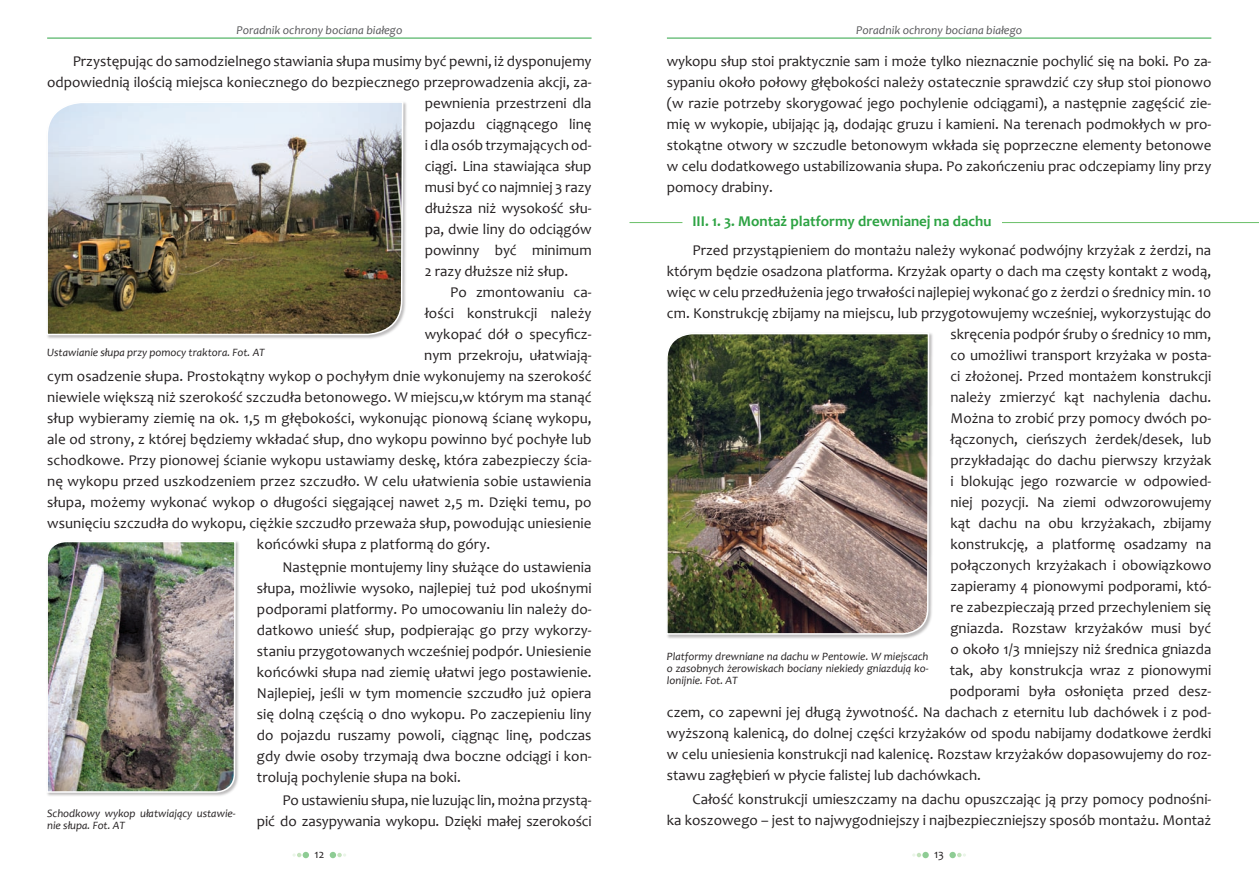
<style>
.page{position:relative;width:1259px;height:893px;background:#fff}
.page>*{position:absolute;margin:0;border:0;box-sizing:border-box;transform-origin:0 0}
.t1{font:15px/21px "Candara";color:#231f20;text-align:justify}
.t2{font:italic 12px "Candara";color:#57585a}
.t3{font:12px "Candara";color:#231f20}
.t4{font:italic 11.25px/12px "Candara";color:#231f20}
.s1{font-weight:700;color:#2da343}
</style>
<div class="page">
<div style="left:45px;top:100px;width:364px;height:241px;background:#231f20;opacity:.3"></div>
<img style="left:46px;top:101px;width:358px;height:235px">
<div style="left:45px;top:540px;width:196px;height:258px;background:#231f20;opacity:.3"></div>
<img style="left:46px;top:540px;width:190px;height:253px">
<svg style="left:293px;top:852px;width:16px;height:6px"></svg>
<svg style="left:330px;top:852px;width:16px;height:6px"></svg>
<hr style="left:47px;top:38px;width:544px;height:1px;background:#2da343">
<div style="left:665px;top:332px;width:269px;height:308px;background:#231f20;opacity:.3"></div>
<img style="left:665px;top:332px;width:265px;height:303px">
<hr style="left:629px;top:222px;width:53px;height:1px;background:#6bc069">
<hr style="left:1002px;top:222px;width:257px;height:1px;background:#6bc069">
<svg style="left:912px;top:852px;width:16px;height:6px"></svg>
<div style="left:949px;top:852px;width:7px;height:6px;background:#8ecc94;border-radius:50%"></div>
<svg style="left:957px;top:853px;width:9px;height:4px"></svg>
<hr style="left:667px;top:38px;width:544px;height:1px;background:#2da343">
<p class="t2" style="left:236px;top:23px;width:167px">Poradnik ochrony bociana białego</p>
<p class="t1" style="left:73px;top:51px;width:520px">Przystępując do samodzielnego stawiania słupa musimy być pewni, iż dysponujemy</p>
<p class="t1" style="left:47px;top:72px;width:546px">odpowiednią ilością miejsca koniecznego do bezpiecznego przeprowadzenia akcji, za-</p>
<p class="t1" style="left:425px;top:93px;width:168px">pewnienia przestrzeni dla</p>
<p class="t1" style="left:425px;top:114px;width:168px">pojazdu ciągnącego linę</p>
<p class="t1" style="left:425px;top:135px;width:168px">i dla osób trzymających od-</p>
<p class="t1" style="left:425px;top:156px;width:168px">ciągi. Lina stawiająca słup</p>
<p class="t1" style="left:425px;top:177px;width:168px">musi być co najmniej 3 razy</p>
<p class="t1" style="left:425px;top:198px;width:168px">dłuższa niż wysokość słu-</p>
<p class="t1" style="left:425px;top:219px;width:168px">pa, dwie liny do odciągów</p>
<p class="t1" style="left:425px;top:240px;width:168px">powinny być minimum</p>
<p class="t1" style="left:425px;top:261px;width:145px">2 razy dłuższe niż słup.</p>
<p class="t1" style="left:450px;top:282px;width:143px">Po zmontowaniu ca-</p>
<p class="t1" style="left:425px;top:303px;width:168px">łości konstrukcji należy</p>
<p class="t1" style="left:425px;top:324px;width:168px">wykopać dół o specyficz-</p>
<p class="t1" style="left:424px;top:345px;width:169px">nym przekroju, ułatwiają-</p>
<p class="t1" style="left:47px;top:366px;width:546px">cym osadzenie słupa. Prostokątny wykop o pochyłym dnie wykonujemy na szerokość</p>
<p class="t1" style="left:47px;top:387px;width:546px">niewiele większą niż szerokość szczudła betonowego. W miejscu,w którym ma stanąć</p>
<p class="t1" style="left:47px;top:408px;width:546px">słup wybieramy ziemię na ok. 1,5 m głębokości, wykonując pionową ścianę wykopu,</p>
<p class="t1" style="left:47px;top:429px;width:546px">ale od strony, z której będziemy wkładać słup, dno wykopu powinno być pochyłe lub</p>
<p class="t1" style="left:47px;top:450px;width:546px">schodkowe. Przy pionowej ścianie wykopu ustawiamy deskę, która zabezpieczy ścia-</p>
<p class="t1" style="left:47px;top:471px;width:546px">nę wykopu przed uszkodzeniem przez szczudło. W celu ułatwienia sobie ustawienia</p>
<p class="t1" style="left:47px;top:492px;width:546px">słupa, możemy wykonać wykop o długości sięgającej nawet 2,5 m. Dzięki temu, po</p>
<p class="t1" style="left:47px;top:513px;width:546px">wsunięciu szczudła do wykopu, ciężkie szczudło przeważa słup, powodując uniesienie</p>
<p class="t1" style="left:257px;top:534px;width:235px">końcówki słupa z platformą do góry.</p>
<p class="t1" style="left:257px;top:557px;width:336px;text-indent:26px">Następnie montujemy liny służące do ustawienia słupa, możliwie wysoko, najlepiej tuż pod ukośnymi podporami platformy. Po umocowaniu lin należy do&shy;datkowo unieść słup, podpierając go przy wykorzy&shy;staniu przygotowanych wcześniej podpór. Uniesienie końcówki słupa nad ziemię ułatwi jego postawienie.<br>Najlepiej, jeśli w tym momencie szczudło już opiera się dolną częścią o dno wykopu. Po zaczepieniu liny do pojazdu ruszamy powoli, ciągnąc linę, podczas gdy dwie osoby trzymają dwa boczne odciągi i kon&shy;trolują pochylenie słupa na boki.</p>
<p class="t1" style="left:257px;top:790px;width:336px;text-align:right">Po ustawieniu słupa, nie luzując lin, można przystą-<br>pić do zasypywania wykopu. Dzięki małej szerokości</p>
<p class="t4" style="left:47px;top:346px;width:219px">Ustawianie słupa przy pomocy traktora. Fot. AT</p>
<p class="t4" style="left:47px;top:807px;width:190px">Schodkowy wykop ułatwiający ustawie&shy;nie słupa. Fot. AT</p>
<p class="t3" style="left:314px;top:847px;width:11px">12</p>
<p class="t2" style="left:856px;top:23px;width:167px">Poradnik ochrony bociana białego</p>
<p class="t1" style="left:667px;top:51px;width:546px">wykopu słup stoi praktycznie sam i może tylko nieznacznie pochylić się na boki. Po za&shy;sypaniu około połowy głębokości należy ostatecznie sprawdzić czy słup stoi pionowo (w razie potrzeby skorygować jego pochylenie odciągami), a następnie zagęścić zie&shy;mię w wykopie, ubijając ją, dodając gruzu i kamieni. Na terenach podmokłych w pro&shy;stokątne otwory w szczudle betonowym wkłada się poprzeczne elementy betonowe w celu dodatkowego ustabilizowania słupa. Po zakończeniu prac odczepiamy liny przy pomocy drabiny.</p>
<p class="t1" style="left:692px;top:206px;width:520px;line-height:29.5px"><span class="s1">III. 1. 3. Montaż platformy drewnianej na dachu<br></span>Przed przystąpieniem do montażu należy wykonać podwójny krzyżak z żerdzi, na</p>
<p class="t1" style="left:667px;top:261px;width:546px">którym będzie osadzona platforma. Krzyżak oparty o dach ma częsty kontakt z wodą,</p>
<p class="t1" style="left:667px;top:282px;width:546px">więc w celu przedłużenia jego trwałości najlepiej wykonać go z żerdzi o średnicy min. 10</p>
<p class="t1" style="left:667px;top:303px;width:546px">cm. Konstrukcję zbijamy na miejscu, lub przygotowujemy wcześniej, wykorzystując do</p>
<p class="t1" style="left:950px;top:324px;width:262px">skręcenia podpór śruby o średnicy 10 mm,</p>
<p class="t1" style="left:950px;top:345px;width:262px">co umożliwi transport krzyżaka w posta-</p>
<p class="t1" style="left:950px;top:366px;width:262px">ci złożonej. Przed montażem konstrukcji</p>
<p class="t1" style="left:950px;top:387px;width:262px">należy zmierzyć kąt nachylenia dachu.</p>
<p class="t1" style="left:950px;top:408px;width:262px">Można to zrobić przy pomocy dwóch po-</p>
<p class="t1" style="left:950px;top:429px;width:262px">łączonych, cieńszych żerdek/desek, lub</p>
<p class="t1" style="left:950px;top:450px;width:262px">przykładając do dachu pierwszy krzyżak</p>
<p class="t1" style="left:950px;top:471px;width:262px">i blokując jego rozwarcie w odpowied-</p>
<p class="t1" style="left:950px;top:492px;width:262px">niej pozycji. Na ziemi odwzorowujemy</p>
<p class="t1" style="left:950px;top:513px;width:262px">kąt dachu na obu krzyżakach, zbijamy</p>
<p class="t1" style="left:950px;top:534px;width:262px">konstrukcję, a platformę osadzamy na</p>
<p class="t1" style="left:950px;top:555px;width:262px">połączonych krzyżakach i obowiązkowo</p>
<p class="t1" style="left:950px;top:576px;width:262px">zapieramy 4 pionowymi podporami, któ-</p>
<p class="t1" style="left:950px;top:597px;width:262px">re zabezpieczają przed przechyleniem się</p>
<p class="t1" style="left:950px;top:618px;width:262px">gniazda. Rozstaw krzyżaków musi być</p>
<p class="t1" style="left:950px;top:639px;width:262px">o około 1/3 mniejszy niż średnica gniazda</p>
<p class="t1" style="left:949px;top:660px;width:263px">tak, aby konstrukcja wraz z pionowymi</p>
<p class="t1" style="left:949px;top:681px;width:263px">podporami była osłonięta przed desz-</p>
<p class="t1" style="left:667px;top:702px;width:546px">czem, co zapewni jej długą żywotność. Na dachach z eternitu lub dachówek i z pod-</p>
<p class="t1" style="left:667px;top:723px;width:546px">wyższoną kalenicą, do dolnej części krzyżaków od spodu nabijamy dodatkowe żerdki</p>
<p class="t1" style="left:667px;top:744px;width:546px">w celu uniesienia konstrukcji nad kalenicę. Rozstaw krzyżaków dopasowujemy do roz-</p>
<p class="t1" style="left:667px;top:765px;width:315px">stawu zagłębień w płycie falistej lub dachówkach.</p>
<p class="t1" style="left:667px;top:788px;width:546px;text-align:right">Całość konstrukcji umieszczamy na dachu opuszczając ją przy pomocy podnośni-<br>ka koszowego – jest to najwygodniejszy i najbezpieczniejszy sposób montażu. Montaż</p>
<p class="t4" style="left:667px;top:650px;width:263px;text-align:justify">Platformy drewniane na dachu w Pentowie. W miejscach o zasobnych żerowiskach bociany niekiedy gniazdują ko&shy;lonijnie. Fot. AT</p>
<p class="t3" style="left:934px;top:847px;width:12px">13</p>
</div>
